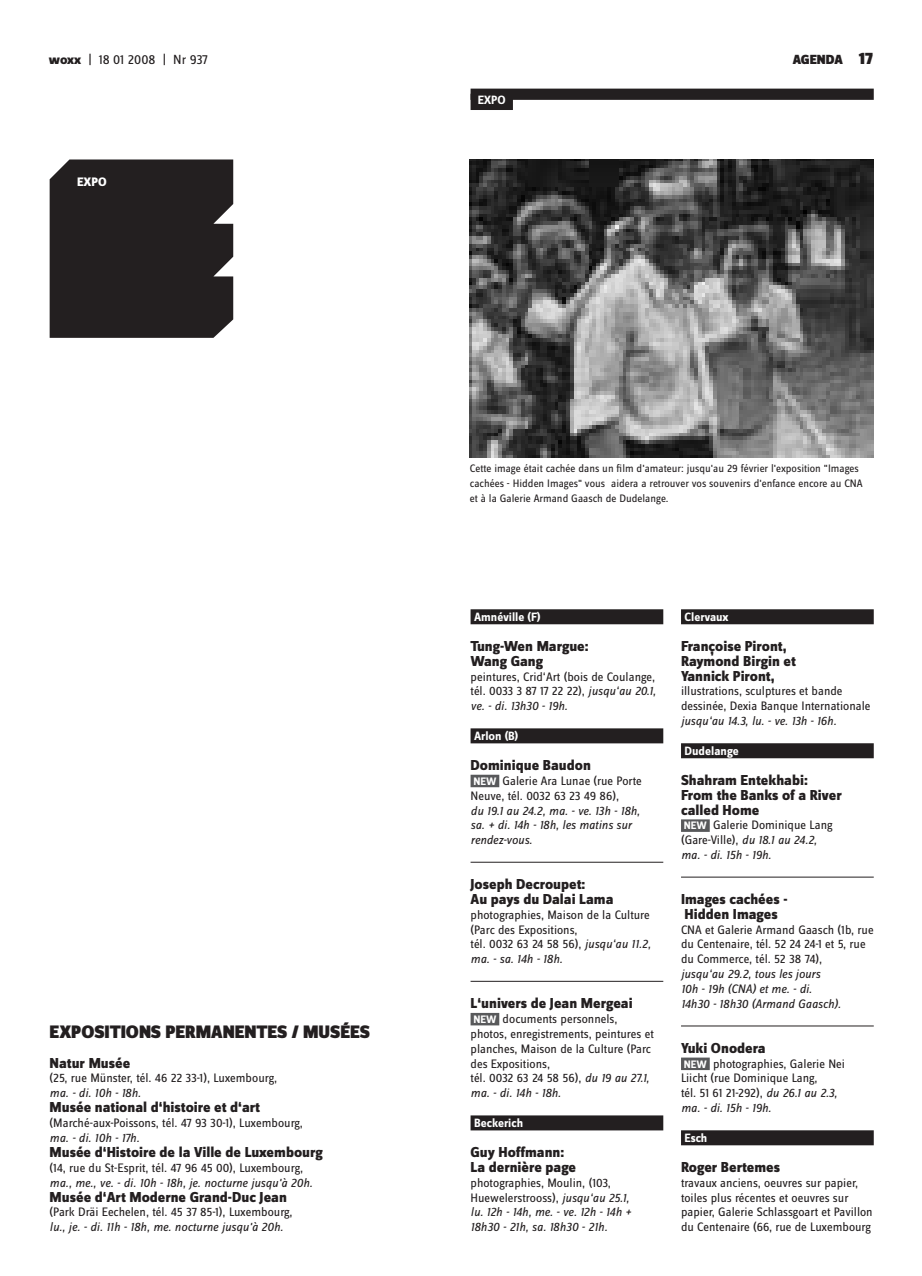
<style>
.page{position:relative;width:922px;height:1276px;background:#fff}
.page>*{position:absolute;margin:0;border:0;box-sizing:border-box;transform-origin:0 0}
.t1{font:900 18.75px "Zine Sans Dis";color:#231f20}
.t2{font:800 15px/14.9px "Zine Sans Dis";color:#231f20}
.t3{font:13.75px "Zine Sans Dis";letter-spacing:-.005em;color:#231f20}
.t4{font:900 13.75px "Zine Sans Dis";color:#231f20}
.t5{font:12.75px/14.9px "Zine Sans Dis";color:#231f20}
.t6{font:italic 12.75px/14.9px "Zine Sans Dis";color:#231f20}
.t7{font:800 12.75px "Zine Sans Dis";color:#fff}
.t8{font:700 12.5px "Zine Sans Dis";color:#fff}
.t9{font:11.25px/14.9px "Zine Sans Dis";color:#231f20}
.s1{font-weight:800}
.s2{font-size:17.5px}
.s3{font-style:italic}
.s4{font-weight:700;font-size:11.25px;color:#fff}
.s5{font-style:normal}
</style>
<div class="page">
<div style="left:470px;top:609px;width:193px;height:15px;background:#231f20"></div>
<div style="left:470px;top:728px;width:193px;height:15px;background:#231f20"></div>
<div style="left:470px;top:774px;width:29px;height:13px;background:#58595b"></div>
<hr style="left:470px;top:862px;width:193px;height:1px;background:#231f20">
<hr style="left:470px;top:981px;width:193px;height:1px;background:#231f20">
<div style="left:470px;top:1013px;width:29px;height:12px;background:#58595b"></div>
<div style="left:470px;top:1115px;width:193px;height:15px;background:#231f20"></div>
<div style="left:680px;top:609px;width:193px;height:15px;background:#231f20"></div>
<div style="left:680px;top:743px;width:193px;height:15px;background:#231f20"></div>
<div style="left:680px;top:819px;width:29px;height:13px;background:#58595b"></div>
<hr style="left:680px;top:877px;width:193px;height:1px;background:#231f20">
<hr style="left:680px;top:1025px;width:193px;height:1px;background:#231f20">
<div style="left:680px;top:1057px;width:29px;height:13px;background:#58595b"></div>
<div style="left:680px;top:1130px;width:193px;height:15px;background:#231f20"></div>
<div style="left:50px;top:159px;width:183px;height:179px;background:#231f20"></div>
<div style="left:470px;top:89px;width:403px;height:11px;background:#231f20"></div>
<div style="left:470px;top:94px;width:43px;height:16px;background:#231f20"></div>
<img style="left:469px;top:159px;width:403px;height:298px">
<p class="t3" style="left:49px;top:55px;width:160px"><span class="s1">woxx</span> | 18 01 2008 | Nr 937</p>
<p class="t4" style="left:792px;top:55px;width:82px">AGENDA <span class="s2">17</span></p>
<p class="t7" style="left:77px;top:177px;width:31px">EXPO</p>
<p class="t8" style="left:477px;top:95px;width:30px">EXPO</p>
<h1 class="t1" style="left:50px;top:1025px;width:322px">EXPOSITIONS PERMANENTES / MUSÉES</h1>
<p class="t2" style="left:50px;top:1056px;width:82px">Natur Musée</p>
<p class="t5" style="left:50px;top:1072px;width:229px">(25, rue Münster, tél. 46 22 33-1), Luxembourg,</p>
<p class="t6" style="left:50px;top:1085px;width:93px">ma. - di. 10h - 18h.</p>
<p class="t2" style="left:50px;top:1101px;width:212px">Musée national d‘histoire et d‘art</p>
<p class="t5" style="left:50px;top:1116px;width:255px">(Marché-aux-Poissons, tél. 47 93 30-1), Luxembourg,</p>
<p class="t6" style="left:50px;top:1130px;width:91px">ma. - di. 10h - 17h.</p>
<p class="t2" style="left:50px;top:1145px;width:274px">Musée d‘Histoire de la Ville de Luxembourg</p>
<p class="t5" style="left:50px;top:1161px;width:255px">(14, rue du St-Esprit, tél. 47 96 45 00), Luxembourg,</p>
<p class="t6" style="left:50px;top:1174px;width:264px">ma., me., ve. - di. 10h - 18h, je. nocturne jusqu'à 20h.</p>
<p class="t2" style="left:50px;top:1190px;width:239px">Musée d‘Art Moderne Grand-Duc Jean</p>
<p class="t5" style="left:50px;top:1206px;width:244px">(Park Dräi Eechelen, tél. 45 37 85-1), Luxembourg,</p>
<p class="t6" style="left:50px;top:1219px;width:235px">lu., je. - di. 11h - 18h, me. nocturne jusqu'à 20h.</p>
<p class="t9" style="left:469px;top:462px;width:394px">Cette image était cachée dans un film d'amateur: jusqu'au 29 février l'exposition "Images cachées - Hidden Images" vous aidera a retrouver vos souvenirs d'enfance encore au CNA et à la Galerie Armand Gaasch de Dudelange.</p>
<p class="t8" style="left:474px;top:612px;width:68px">Amnéville (F)</p>
<p class="t2" style="left:470px;top:639px;width:120px">Tung-Wen Margue:<br>Wang Gang</p>
<p class="t5" style="left:470px;top:670px;width:187px;text-align:justify">peintures, Crid‘Art (bois de Coulange, tél. 0033 3 87 17 22 22), <span class="s3">jusqu‘au 20.1, ve. - di. 13h30 - 19h.</span></p>
<p class="t8" style="left:474px;top:731px;width:46px">Arlon (B)</p>
<p class="t2" style="left:470px;top:759px;width:122px">Dominique Baudon</p>
<p class="t5" style="left:470px;top:774px;width:173px"><span class="s4">NEW</span> Galerie Ara Lunae (rue Porte<br>Neuve, tél. 0032 63 23 49 86),</p>
<p class="t6" style="left:470px;top:802px;width:171px">du 19.1 au 24.2, ma. - ve. 13h - 18h, sa. + di. 14h - 18h, les matins sur rendez-vous.</p>
<p class="t2" style="left:470px;top:878px;width:144px">Joseph Decroupet:<br>Au pays du Dalai Lama</p>
<p class="t5" style="left:470px;top:908px;width:182px">photographies, Maison de la Culture (Parc des Expositions,<br>tél. 0032 63 24 58 56), <span class="s3">jusqu‘au 11.2, ma. - sa. 14h - 18h.</span></p>
<p class="t2" style="left:470px;top:997px;width:164px">L‘univers de Jean Mergeai</p>
<p class="t5" style="left:470px;top:1012px;width:185px"><span class="s4">NEW</span> documents personnels, photos, enregistrements, peintures et planches, Maison de la Culture (Parc des Expositions,<br>tél. 0032 63 24 58 56), <span class="s3">du 19 au 27.1, ma. - di. 14h - 18h.</span></p>
<p class="t8" style="left:474px;top:1118px;width:50px">Beckerich</p>
<p class="t2" style="left:470px;top:1145px;width:107px">Guy Hoffmann:<br>La dernière page</p>
<p class="t6" style="left:470px;top:1174px;width:162px"><span class="s5">photographies, Moulin, (103,<br>Huewelerstrooss),</span> jusqu‘au 25.1, lu. 12h - 14h, me. - ve. 12h - 14h +<br>18h30 - 21h, sa. 18h30 - 21h.</p>
<p class="t8" style="left:684px;top:612px;width:45px">Clervaux</p>
<p class="t2" style="left:680px;top:639px;width:116px">Françoise Piront,<br>Raymond Birgin et<br>Yannick Piront,</p>
<p class="t5" style="left:680px;top:685px;width:191px">illustrations, sculptures et bande dessinée, Dexia Banque Internationale</p>
<p class="t6" style="left:680px;top:713px;width:157px">jusqu‘au 14.3, lu. - ve. 13h - 16h.</p>
<p class="t8" style="left:684px;top:746px;width:56px">Dudelange</p>
<p class="t2" style="left:680px;top:773px;width:162px">Shahram Entekhabi:<br>From the Banks of a River called Home</p>
<p class="t5" style="left:680px;top:819px;width:153px"><span class="s4">NEW</span> Galerie Dominique Lang (Gare-Ville), <span class="s3">du 18.1 au 24.2, ma. - di. 15h - 19h.</span></p>
<p class="t2" style="left:680px;top:892px;width:108px">Images cachées -<br>Hidden Images</p>
<p class="t5" style="left:680px;top:923px;width:194px">CNA et Galerie Armand Gaasch (1b, rue du Centenaire, tél. 52 24 24-1 et 5, rue du Commerce, tél. 52 38 74),</p>
<p class="t6" style="left:680px;top:966px;width:161px">jusqu‘au 29.2, tous les jours<br>10h - 19h (CNA) et me. - di.<br>14h30 - 18h30 (Armand Gaasch).</p>
<p class="t2" style="left:680px;top:1041px;width:86px">Yuki Onodera</p>
<p class="t5" style="left:680px;top:1057px;width:165px"><span class="s4">NEW</span> photographies, Galerie Nei<br>Liicht (rue Dominique Lang,<br>tél. 51 61 21-292), <span class="s3">du 26.1 au 2.3, ma. - di. 15h - 19h.</span></p>
<p class="t8" style="left:684px;top:1133px;width:24px">Esch</p>
<p class="t2" style="left:680px;top:1160px;width:101px">Roger Bertemes</p>
<p class="t5" style="left:680px;top:1176px;width:193px">travaux anciens, oeuvres sur papier, toiles plus récentes et oeuvres sur papier, Galerie Schlassgoart et Pavillon du Centenaire (66, rue de Luxembourg</p>
</div>
